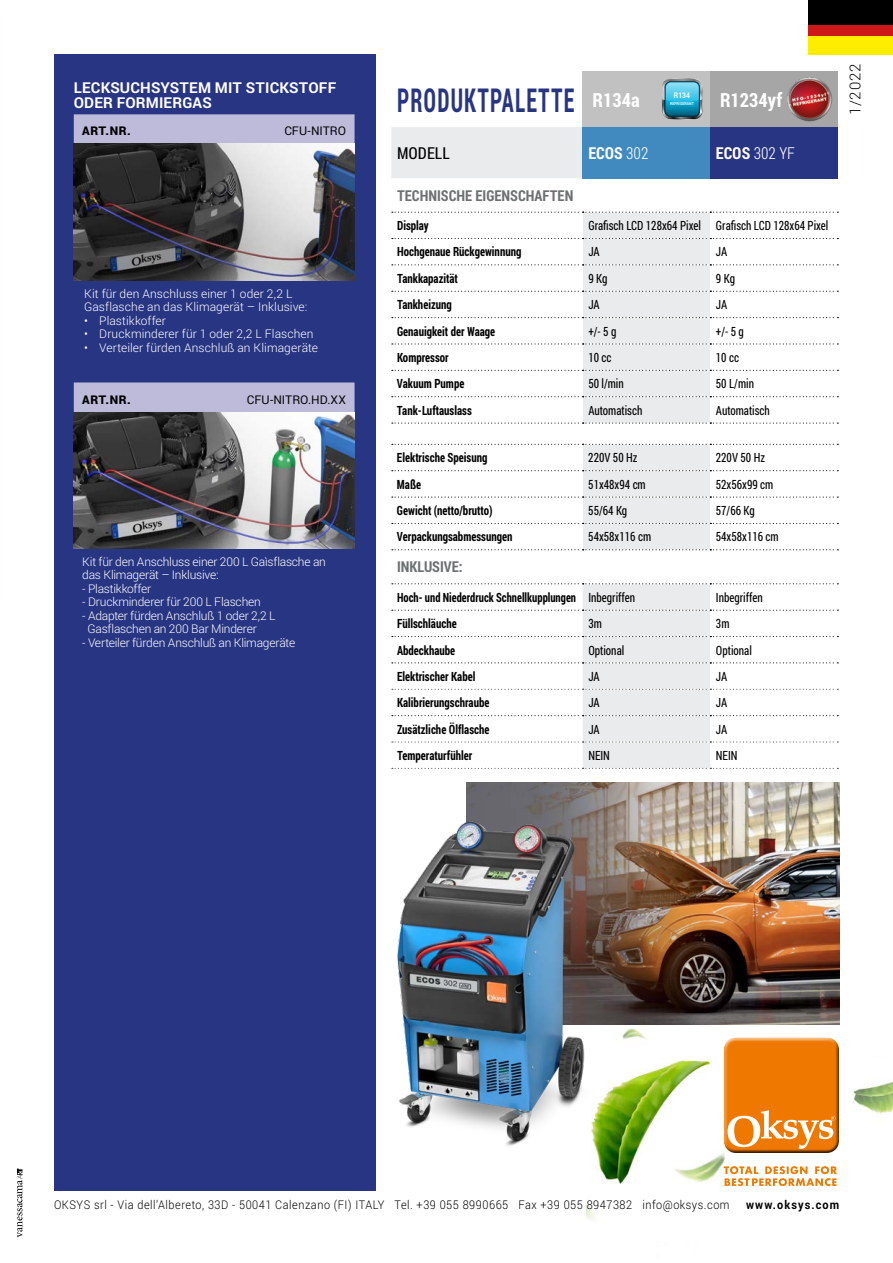
<style>
.page{position:relative;width:893px;height:1263px;background:#fff}
.page>*{position:absolute;margin:0;border:0;box-sizing:border-box;transform-origin:0 0}
.t1{font:700 33px "Roboto Condensed";letter-spacing:.05em;color:#283583;scale:.68 1}
.t2{font:700 19.5px "Roboto Condensed";color:#fff}
.t3{font:300 16.5px "Roboto Condensed";color:#fff}
.t4{font:700 16.5px "Roboto Condensed";color:#fff}
.t5{font:16.5px "Roboto Condensed";color:#000}
.t6{font:700 15px/15px "Roboto";letter-spacing:.01em;color:#fff}
.t7{font:700 15px "Roboto Condensed";color:#6c7071}
.t8{font:300 15px "Roboto";color:#000}
.t9{font:700 12.75px "Roboto Condensed";color:#000;scale:.9 1}
.t10{font:12.75px "Roboto Condensed";color:#000;scale:.9 1}
.t11{font:700 12.75px "Roboto Condensed";color:#000;scale:.87 1}
.t12{font:300 12px/13.5px "Roboto";letter-spacing:-.01em;color:#fff}
.t13{font:300 12px/13.5px "Roboto";letter-spacing:.01em;color:#fff}
.t14{font:300 12px "Roboto";letter-spacing:.05em;color:#000;scale:.91 1}
.t15{font:300 12px "Roboto";letter-spacing:.015em;color:#fff}
.t16{font:12px "Roboto";letter-spacing:-.005em;color:#000}
.t17{font:900 12px "Roboto";letter-spacing:.05em;color:#000}
.t18{font:700 12px "Roboto";letter-spacing:.1em;color:#000;scale:.91 1}
.t19{font:700 7.8px "Roboto";color:#fff;scale:.87 1}
.t20{font:700 4.05px "Roboto";letter-spacing:.01em;color:#fff;scale:.87 1}
.s1{font-weight:300}
.s2{font-weight:700}
.s3{font-weight:400}
</style>
<div class="page">
<svg style="left:17px;top:1168px;width:5px;height:69px"></svg>
<img style="left:853px;top:1081px;width:40px;height:34px">
<img style="left:587px;top:1024px;width:163px;height:196px">
<div style="left:54px;top:54px;width:321px;height:1137px;background:#283583"></div>
<div style="left:719px;top:1033px;width:121px;height:116px;background:#fff;opacity:.75"></div>
<div style="left:722px;top:1041px;width:118px;height:113px;background:#000;opacity:.75"></div>
<svg style="left:727px;top:1110px;width:108px;height:39px"></svg>
<svg style="left:724px;top:1166px;width:113px;height:20px"></svg>
<img style="left:466px;top:782px;width:373px;height:242px">
<img style="left:397px;top:795px;width:219px;height:395px">
<div style="left:808px;top:0;width:85px;height:55px;background:#cd1719"></div>
<div style="left:808px;top:0;width:85px;height:24px;background:#000"></div>
<div style="left:808px;top:36px;width:85px;height:19px;background:#ffed00"></div>
<div style="left:583px;top:72px;width:127px;height:55px;background:#c1c1c1"></div>
<div style="left:710px;top:72px;width:128px;height:55px;background:#a6a6a6"></div>
<svg style="left:391px;top:127px;width:319px;height:85px"></svg>
<div style="left:583px;top:127px;width:127px;height:51px;background:#408ac0"></div>
<div style="left:710px;top:127px;width:128px;height:51px;background:#283583"></div>
<svg style="left:391px;top:212px;width:447px;height:556px"></svg>
<svg style="left:392px;top:212px;width:446px;height:1px"></svg>
<svg style="left:392px;top:238px;width:446px;height:1px"></svg>
<svg style="left:392px;top:264px;width:446px;height:1px"></svg>
<svg style="left:392px;top:291px;width:446px;height:1px"></svg>
<svg style="left:392px;top:317px;width:446px;height:1px"></svg>
<svg style="left:392px;top:343px;width:446px;height:1px"></svg>
<svg style="left:392px;top:370px;width:446px;height:1px"></svg>
<svg style="left:392px;top:396px;width:446px;height:1px"></svg>
<svg style="left:392px;top:422px;width:446px;height:23px"></svg>
<svg style="left:392px;top:470px;width:446px;height:1px"></svg>
<svg style="left:392px;top:496px;width:446px;height:2px"></svg>
<svg style="left:392px;top:523px;width:446px;height:1px"></svg>
<svg style="left:392px;top:549px;width:446px;height:1px"></svg>
<svg style="left:392px;top:583px;width:446px;height:1px"></svg>
<svg style="left:392px;top:610px;width:446px;height:1px"></svg>
<svg style="left:392px;top:636px;width:446px;height:1px"></svg>
<svg style="left:392px;top:662px;width:446px;height:1px"></svg>
<svg style="left:392px;top:715px;width:446px;height:1px"></svg>
<svg style="left:392px;top:689px;width:446px;height:1px"></svg>
<svg style="left:392px;top:741px;width:446px;height:1px"></svg>
<svg style="left:392px;top:768px;width:446px;height:1px"></svg>
<div style="left:74px;top:114px;width:281px;height:30px;background:#bdbada"></div>
<svg style="left:74px;top:280px;width:281px;height:132px"></svg>
<img style="left:74px;top:144px;width:281px;height:136px">
<img style="left:74px;top:412px;width:281px;height:137px">
<img style="left:787px;top:77px;width:45px;height:44px">
<svg style="left:662px;top:79px;width:41px;height:40px;background:#469eb6"></svg>
<p class="t6" style="left:74px;top:80px;width:264px">LECKSUCHSYSTEM MIT STICKSTOFF<br>ODER FORMIERGAS</p>
<p class="t17" style="left:82px;top:123px;width:50px">ART.NR.</p>
<p class="t16" style="left:284px;top:123px;width:63px">CFU-NITRO</p>
<p class="t13" style="left:84px;top:286px;width:225px">Kit für den Anschluss einer 1 oder 2,2 L<br>Gasflasche an das Klimagerät – Inklusive:</p>
<p class="t12" style="left:84px;top:313px;width:83px">• Plastikkoffer</p>
<p class="t15" style="left:84px;top:326px;width:231px">• Druckminderer für 1 oder 2,2 L Flaschen</p>
<p class="t13" style="left:84px;top:340px;width:235px">• Verteiler fürden Anschluß an Klimageräte</p>
<p class="t17" style="left:82px;top:391px;width:50px">ART.NR.</p>
<p class="t16" style="left:247px;top:391px;width:101px">CFU-NITRO.HD.XX</p>
<p class="t12" style="left:82px;top:554px;width:245px">Kit für den Anschluss einer 200 L Gaìsflasche an das Klimagerät – Inklusive:</p>
<p class="t12" style="left:82px;top:581px;width:71px">- Plastikkoffer</p>
<p class="t12" style="left:82px;top:595px;width:180px">- Druckminderer für 200 L Flaschen</p>
<p class="t12" style="left:88px;top:608px;width:189px;text-indent:-5px">- Adapter fürden Anschluß 1 oder 2,2 L<br>Gasflaschen an 200 Bar Minderer</p>
<p class="t12" style="left:82px;top:635px;width:214px">- Verteiler fürden Anschluß an Klimageräte</p>
<h1 class="t1" style="left:397px;top:77px;width:263px">PRODUKTPALETTE</h1>
<h2 class="t2" style="left:593px;top:86px;width:49px">R134a</h2>
<h2 class="t2" style="left:720px;top:86px;width:64px">R1234yf</h2>
<p class="t19" style="left:674px;top:90px;width:20px">R134</p>
<p class="t20" style="left:670px;top:101px;width:29px">REFRIGERANT</p>
<p class="t5" style="left:397px;top:142px;width:54px">MODELL</p>
<p class="t4" style="left:588px;top:142px;width:62px">ECOS <span class="s1">302</span></p>
<p class="t3" style="left:716px;top:142px;width:80px"><span class="s2">ECOS</span> 302 YF</p>
<p class="t7" style="left:397px;top:185px;width:178px">TECHNISCHE EIGENSCHAFTEN</p>
<p class="t9" style="left:397px;top:217px;width:37px">Display</p>
<p class="t10" style="left:588px;top:217px;width:268px">Grafisch LCD 128x64 Pixel Grafisch LCD 128x64 Pixel</p>
<p class="t9" style="left:397px;top:243px;width:140px">Hochgenaue Rückgewinnung</p>
<p class="t10" style="left:588px;top:243px;width:14px">JA</p>
<p class="t10" style="left:716px;top:243px;width:14px">JA</p>
<p class="t9" style="left:397px;top:269px;width:69px">Tankkapazität</p>
<p class="t10" style="left:588px;top:269px;width:23px">9 Kg</p>
<p class="t10" style="left:716px;top:269px;width:23px">9 Kg</p>
<p class="t9" style="left:397px;top:296px;width:63px">Tankheizung</p>
<p class="t10" style="left:588px;top:296px;width:14px">JA</p>
<p class="t10" style="left:716px;top:296px;width:14px">JA</p>
<p class="t9" style="left:397px;top:322px;width:111px">Genauigkeit der Waage</p>
<p class="t10" style="left:588px;top:322px;width:33px">+/- 5 g</p>
<p class="t10" style="left:716px;top:322px;width:33px">+/- 5 g</p>
<p class="t9" style="left:397px;top:349px;width:59px">Kompressor</p>
<p class="t10" style="left:588px;top:349px;width:27px">10 cc</p>
<p class="t10" style="left:716px;top:349px;width:27px">10 cc</p>
<p class="t9" style="left:397px;top:375px;width:76px">Vakuum Pumpe</p>
<p class="t10" style="left:588px;top:375px;width:41px">50 l/min</p>
<p class="t10" style="left:716px;top:375px;width:44px">50 L/min</p>
<p class="t9" style="left:397px;top:401px;width:85px">Tank-Luftauslass</p>
<p class="t10" style="left:588px;top:401px;width:62px">Automatisch</p>
<p class="t10" style="left:716px;top:401px;width:62px">Automatisch</p>
<p class="t9" style="left:397px;top:449px;width:102px">Elektrische Speisung</p>
<p class="t10" style="left:588px;top:449px;width:56px">220V 50 Hz</p>
<p class="t10" style="left:716px;top:449px;width:56px">220V 50 Hz</p>
<p class="t9" style="left:397px;top:475px;width:28px">Maße</p>
<p class="t10" style="left:588px;top:475px;width:65px">51x48x94 cm</p>
<p class="t10" style="left:716px;top:475px;width:65px">52x56x99 cm</p>
<p class="t9" style="left:397px;top:502px;width:108px">Gewicht (netto/brutto)</p>
<p class="t10" style="left:588px;top:502px;width:45px">55/64 Kg</p>
<p class="t10" style="left:716px;top:502px;width:45px">57/66 Kg</p>
<p class="t9" style="left:397px;top:528px;width:130px">Verpackungsabmessungen</p>
<p class="t10" style="left:588px;top:528px;width:71px">54x58x116 cm</p>
<p class="t10" style="left:716px;top:528px;width:71px">54x58x116 cm</p>
<p class="t7" style="left:397px;top:557px;width:67px">INKLUSIVE:</p>
<p class="t11" style="left:397px;top:588px;width:275px">Hoch- und Niederdruck Schnellkupplungen <span class="s3">Inbegriffen</span></p>
<p class="t10" style="left:716px;top:588px;width:54px">Inbegriffen</p>
<p class="t9" style="left:397px;top:615px;width:68px">Füllschläuche</p>
<p class="t10" style="left:588px;top:615px;width:17px">3m</p>
<p class="t10" style="left:716px;top:615px;width:17px">3m</p>
<p class="t9" style="left:397px;top:641px;width:66px">Abdeckhaube</p>
<p class="t10" style="left:588px;top:641px;width:41px">Optional</p>
<p class="t10" style="left:716px;top:641px;width:41px">Optional</p>
<p class="t9" style="left:397px;top:667px;width:89px">Elektrischer Kabel</p>
<p class="t10" style="left:588px;top:667px;width:14px">JA</p>
<p class="t10" style="left:716px;top:667px;width:14px">JA</p>
<p class="t9" style="left:397px;top:694px;width:104px">Kalibrierungschraube</p>
<p class="t10" style="left:588px;top:694px;width:14px">JA</p>
<p class="t10" style="left:716px;top:694px;width:14px">JA</p>
<p class="t9" style="left:397px;top:720px;width:104px">Zusätzliche Ölflasche</p>
<p class="t10" style="left:588px;top:720px;width:14px">JA</p>
<p class="t10" style="left:716px;top:720px;width:14px">JA</p>
<p class="t9" style="left:397px;top:747px;width:85px">Temperaturfühler</p>
<p class="t10" style="left:588px;top:747px;width:26px">NEIN</p>
<p class="t10" style="left:716px;top:747px;width:26px">NEIN</p>
<p class="t8" style="left:845px;top:115px;width:53px;rotate:-90deg">1/2022</p>
<p class="t14" style="left:54px;top:1196px;width:744px">OKSYS srl - Via dell’Albereto, 33D - 50041 Calenzano (FI) ITALY Tel. +39 055 8990665 Fax +39 055 8947382 info@oksys.com</p>
<p class="t18" style="left:746px;top:1196px;width:104px">www.oksys.com</p>
</div>
